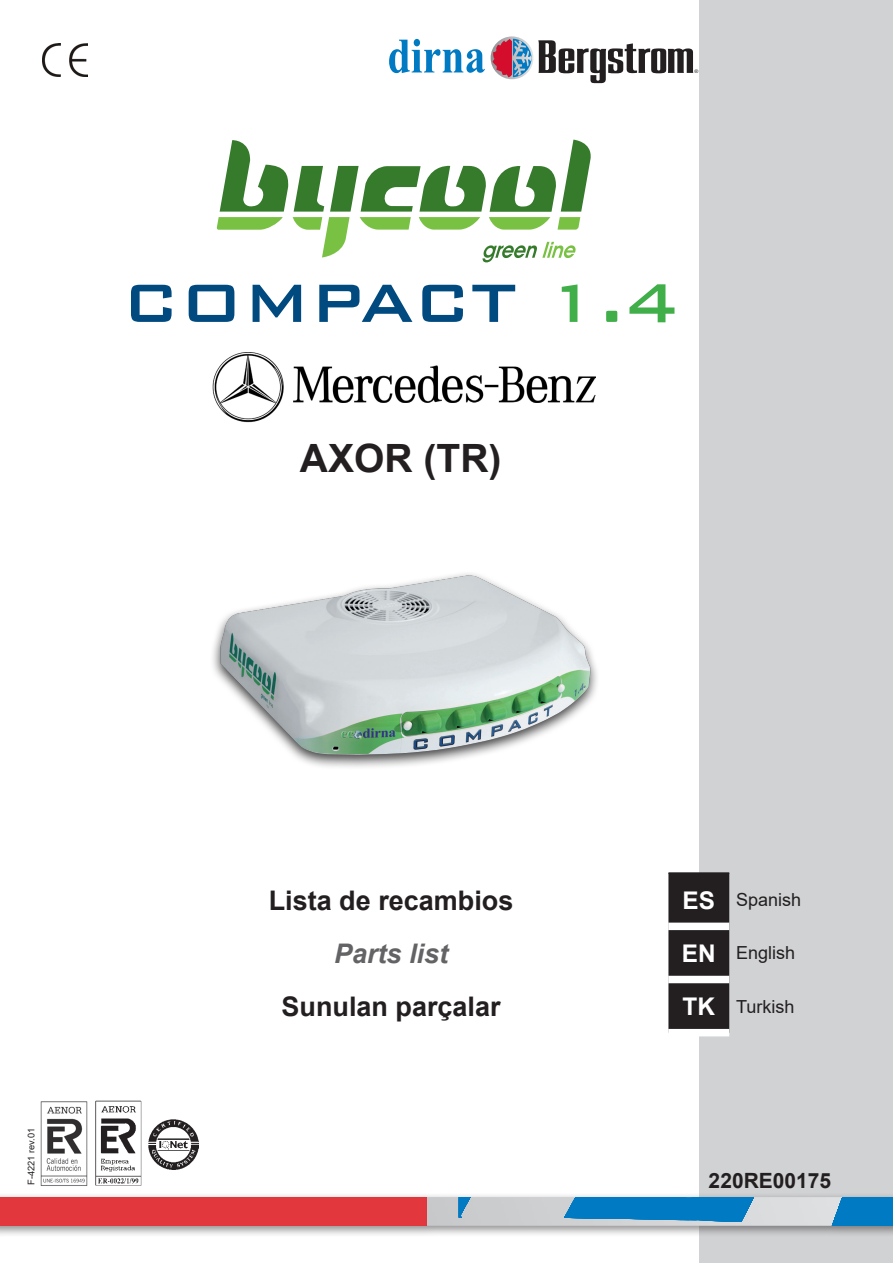
<style>
.page{position:relative;width:893px;height:1263px;background:#fff}
.page>*{position:absolute;margin:0;border:0;box-sizing:border-box;transform-origin:0 0}
.t1{font:500 72px "Bank Gothic BT";color:#004a7f}
.t2{font:700 39px "Arial";color:#231f20}
.t3{font:700 27px "Arial";color:#231f20}
.t4{font:italic 700 27px "Arial";color:#636366}
.t5{font:700 24.3px "Arial";color:#fff}
.t6{font:700 21px "Arial";color:#231f20}
.t7{font:18px "Arial";color:#231f20}
.t8{font:9.3px "Arial";color:#231f20}
.t9{font:4.95px "Arial";color:#231f20;scale:1.08 1}
.s1{color:#40ae49}
</style>
<div class="page">
<svg style="left:216px;top:140px;width:375px;height:122px"></svg>
<img style="left:212px;top:573px;width:385px;height:194px">
<div style="left:699px;top:0;width:194px;height:1263px;background:#d1d2d4"></div>
<div style="left:668px;top:874px;width:61px;height:155px;background:#231f20"></div>
<hr style="left:668px;top:872px;width:61px;height:2px;background:#231f20">
<div style="left:668px;top:922px;width:61px;height:8px;background:#fff"></div>
<div style="left:668px;top:976px;width:61px;height:7px;background:#fff"></div>
<div style="left:668px;top:1029px;width:61px;height:7px;background:#fff"></div>
<div style="left:0;top:1192px;width:893px;height:45px;background:#231f20;opacity:.5"></div>
<img style="left:426px;top:1197px;width:24px;height:29px">
<svg style="left:450px;top:1197px;width:443px;height:29px"></svg>
<div style="left:0;top:1197px;width:426px;height:29px;background:#e1373d"></div>
<img style="left:42px;top:43px;width:45px;height:33px">
<img style="left:40px;top:1101px;width:48px;height:85px">
<img style="left:149px;top:1119px;width:49px;height:50px">
<img style="left:96px;top:1100px;width:45px;height:86px">
<img style="left:293px;top:365px;width:302px;height:37px">
<img style="left:212px;top:352px;width:72px;height:71px">
<svg style="left:389px;top:39px;width:96px;height:34px"></svg>
<svg style="left:491px;top:36px;width:42px;height:43px"></svg>
<svg style="left:492px;top:39px;width:201px;height:44px"></svg>
<p class="t9" style="left:694px;top:68px;width:5px">®</p>
<p class="t1" style="left:122px;top:263px;width:559px">COMPACT <span class="s1">1.4</span></p>
<p class="t2" style="left:300px;top:431px;width:203px">AXOR (TR)</p>
<p class="t8" style="left:25px;top:1185px;width:59px;rotate:-90deg">F-4221 rev.01</p>
<p class="t3" style="left:269px;top:881px;width:246px">Lista de recambios</p>
<p class="t5" style="left:683px;top:883px;width:34px">ES</p>
<p class="t7" style="left:736px;top:887px;width:67px">Spanish</p>
<p class="t4" style="left:334px;top:935px;width:116px">Parts list</p>
<p class="t5" style="left:682px;top:936px;width:35px">EN</p>
<p class="t7" style="left:736px;top:941px;width:61px">English</p>
<p class="t3" style="left:282px;top:987px;width:221px">Sunulan parçalar</p>
<p class="t5" style="left:683px;top:989px;width:34px">TK</p>
<p class="t7" style="left:736px;top:994px;width:60px">Turkish</p>
<p class="t6" style="left:709px;top:1166px;width:124px">220RE00175</p>
</div>
